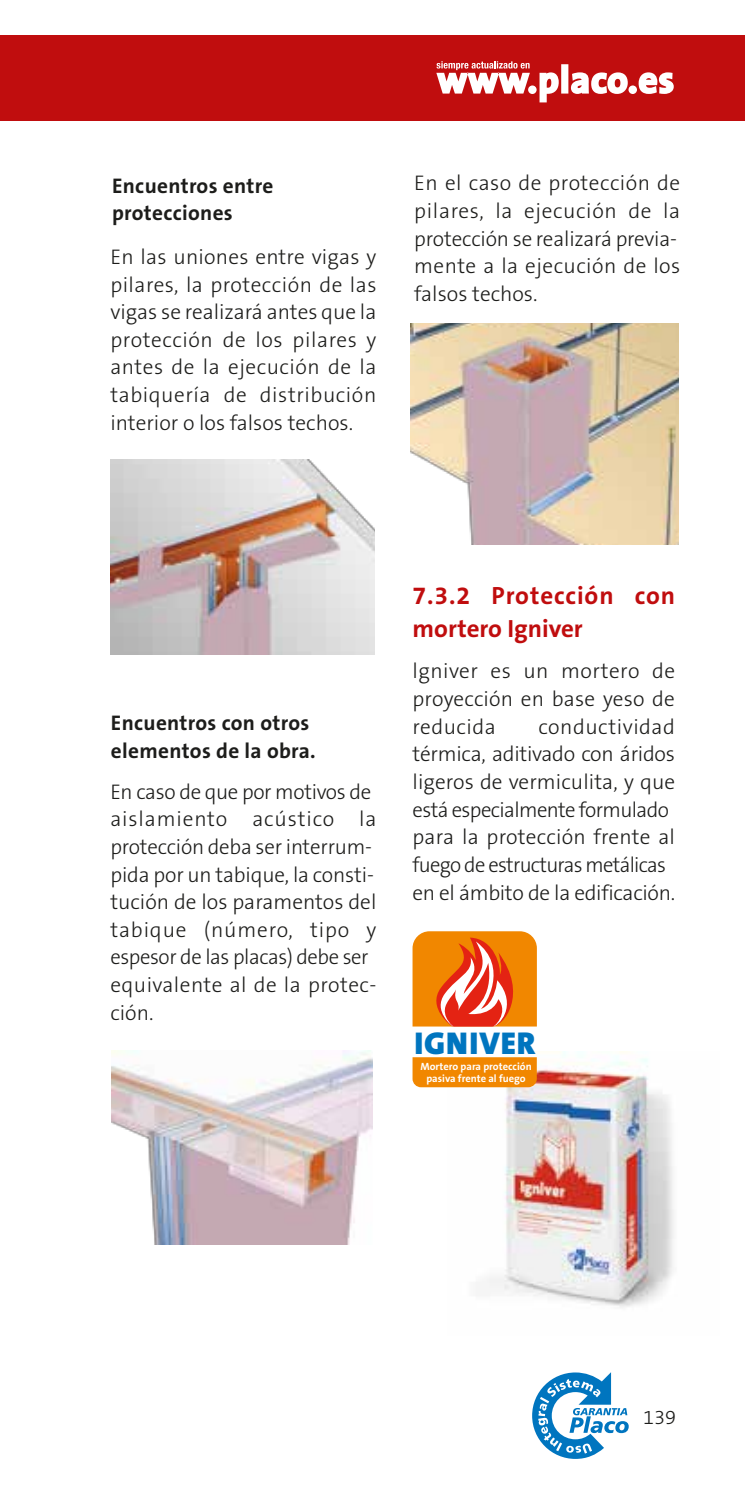
<style>
.page{position:relative;width:745px;height:1489px;background:#fff}
.page>*{position:absolute;margin:0;border:0;box-sizing:border-box;transform-origin:0 0}
.t1{font:900 31.75px "The Sans B9";letter-spacing:.03em;color:#0075bf}
.t2{font:700 25px/32.5px "The Sans B7";letter-spacing:.025em;color:#c00d0e}
.t3{font:300 21.25px/27.8px "The Sans B3";color:#1d1d1b;text-align:justify}
.t4{font:300 21.25px/27.8px "The Sans B3";letter-spacing:.02em;color:#1d1d1b}
.t5{font:700 21.25px/27.5px "The Sans B7";letter-spacing:.015em;color:#1d1d1b}
.t6{font:300 20px "The Sans B3";color:#1d1d1b}
.t7{font:700 10.5px/11.5px "The Sans B7";color:#fff;text-align:center}
</style>
<div class="page">
<img style="left:447px;top:1051px;width:227px;height:257px">
<div style="left:412px;top:1057px;width:124px;height:30px;background:#f18700"></div>
<svg style="left:412px;top:931px;width:124px;height:95px;background:#ef7c29"></svg>
<div style="left:0;top:35px;width:744px;height:85px;background:#c00d0e"></div>
<svg style="left:532px;top:1372px;width:96px;height:86px"></svg>
<svg style="left:436px;top:61px;width:237px;height:41px"></svg>
<img style="left:110px;top:460px;width:264px;height:194px">
<img style="left:112px;top:1050px;width:261px;height:194px">
<img style="left:410px;top:323px;width:268px;height:221px">
<p class="t5" style="left:112px;top:172px;width:163px">Encuentros entre protecciones</p>
<p class="t3" style="left:110px;top:243px;width:268px">En las uniones entre vigas y pilares, la protección de las vigas se realizará antes que la protección de los pilares y antes de la ejecución de la tabiquería de distribución interior o los falsos techos.</p>
<p class="t4" style="left:414px;top:170px;width:267px">En el caso de protección de pilares, la ejecución de la protección se realizará previa&shy;mente a la ejecución de los falsos techos.</p>
<p class="t5" style="left:111px;top:710px;width:206px">Encuentros con otros elementos de la obra.</p>
<p class="t3" style="left:110px;top:778px;width:268px;text-align:left">En caso de que por motivos de aislamiento acústico la protección deba ser interrum&shy;pida por un tabique, la consti&shy;tución de los paramentos del tabique (número, tipo y espesor de las placas) debe ser equivalente al de la protec&shy;ción.</p>
<p class="t2" style="left:412px;top:580px;width:264px">7.3.2 Protección con mortero Igniver</p>
<p class="t3" style="left:412px;top:658px;width:264px">lgniver es un mortero de proyección en base yeso de reducida</p>
<p class="t3" style="left:412px;top:713px;width:264px;text-align:left;text-indent:126px">conductividad térmica, aditivado con áridos ligeros de vermiculita, y que está especialmente formulado para la protección frente al fuego de estructuras metálicas en el ámbito de la edificación.</p>
<h1 class="t1" style="left:414px;top:1025px;width:122px">IGNIVER</h1>
<p class="t7" style="left:420px;top:1061px;width:113px">Mortero para protección pasiva frente al fuego</p>
<p class="t6" style="left:642px;top:1406px;width:34px">139</p>
</div>
